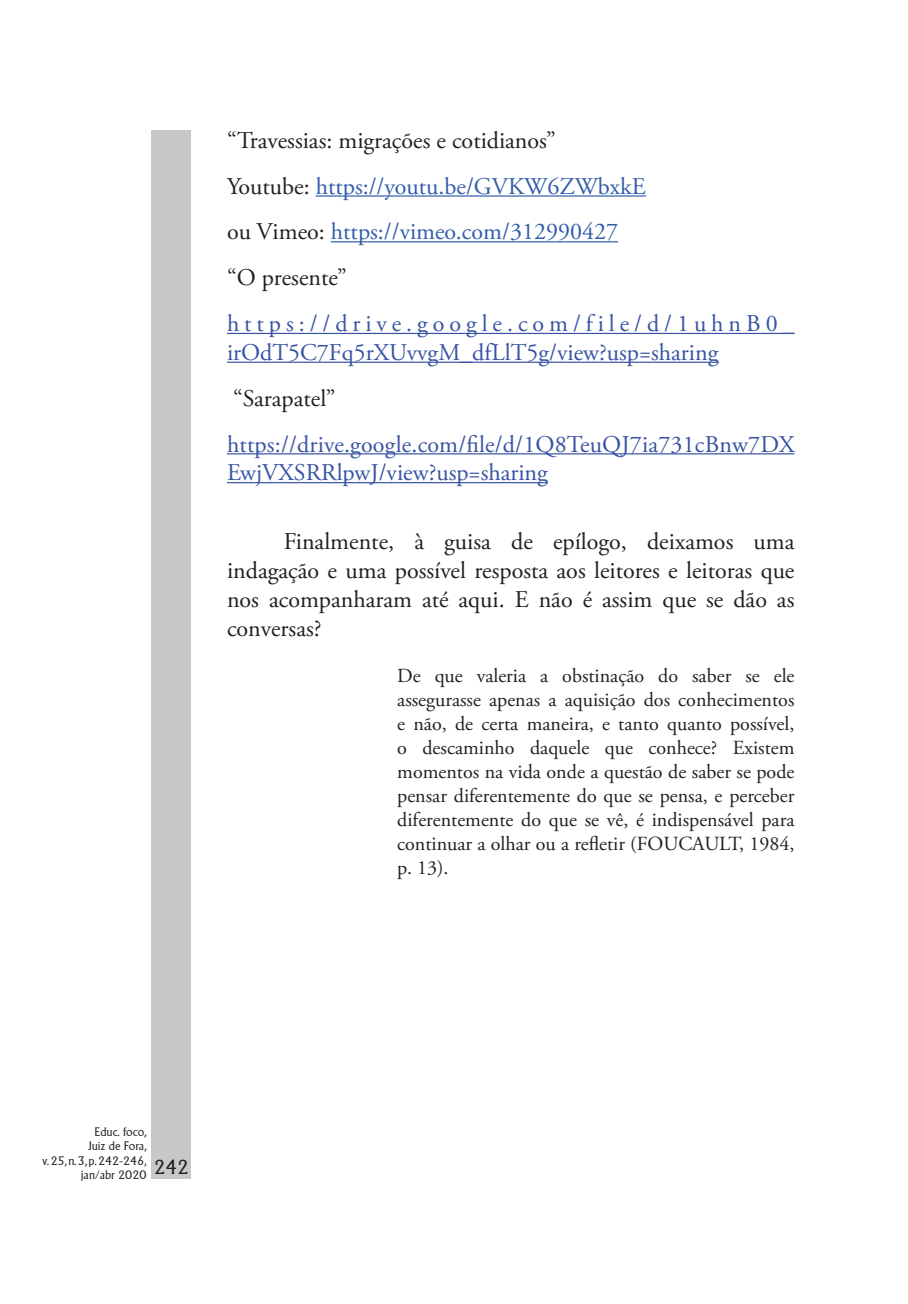
<style>
.page{position:relative;width:908px;height:1304px;background:#fff}
.page>*{position:absolute;margin:0;border:0;box-sizing:border-box;transform-origin:0 0}
.t1{font:24px/45.8px "Adobe Garamond Pro";color:#231f20}
.t2{font:24px/28.8px "Adobe Garamond Pro";letter-spacing:.005em;color:#3853a3}
.t3{font:20px/24px "Adobe Garamond Pro";color:#231f20;text-align:justify}
.t4{font:300 12px "Alberta";color:#231f20}
.s1{color:#325caa}
</style>
<div class="page">
<div style="left:151px;top:130px;width:40px;height:1049px;background:#c7c8ca"></div>
<hr style="left:315px;top:195px;width:330px;height:2px;background:#325caa">
<hr style="left:331px;top:241px;width:286px;height:1px;background:#325caa">
<hr style="left:227px;top:333px;width:567px;height:1px;background:#3853a3">
<hr style="left:227px;top:362px;width:491px;height:1px;background:#3853a3">
<hr style="left:227px;top:453px;width:567px;height:1px;background:#3853a3">
<hr style="left:227px;top:482px;width:320px;height:1px;background:#3853a3">
<p class="t1" style="left:227px;top:118px;width:420px">“Travessias: migrações e cotidianos”<br>Youtube: <span class="s1">https://youtu.be/GVKW6ZWbxkE </span>ou Vimeo: <span class="s1">https://vimeo.com/312990427 </span>“O presente”</p>
<p class="t2" style="left:227px;top:310px;width:569px">https://drive.google.com/file/d/1uhnB0_ irOdT5C7Fq5rXUvvgM_dfLlT5g/view?usp=sharing</p>
<p class="t1" style="left:233px;top:376px;width:104px">“Sarapatel”</p>
<p class="t2" style="left:227px;top:430px;width:569px">https://drive.google.com/file/d/1Q8TeuQJ7ia731cBnw7DX<br>EwjVXSRRlpwJ/view?usp=sharing</p>
<p class="t1" style="left:227px;top:528px;width:568px;line-height:28.8px;text-align:justify;text-indent:57px">Finalmente, à guisa de epílogo, deixamos uma indagação e uma possível resposta aos leitores e leitoras que nos acompanharam até aqui. E não é assim que se dão as conversas?</p>
<p class="t3" style="left:397px;top:665px;width:398px">De que valeria a obstinação do saber se ele assegurasse apenas a aquisição dos conhecimentos e não, de certa maneira, e tanto quanto possível, o descaminho daquele que conhece? Existem momentos na vida onde a questão de saber se pode pensar diferentemente do que se pensa, e perceber diferentemente do que se vê, é indispensável para continuar a olhar ou a refletir (FOUCAULT, 1984, p. 13).</p>
<p class="t4" style="left:95px;top:1125px;width:53px">Educ. foco,</p>
<p class="t4" style="left:88px;top:1139px;width:59px">Juiz de Fora,</p>
<p class="t4" style="left:43px;top:1154px;width:105px">v. 25, n. 3, p. 242-246,</p>
<p class="t4" style="left:81px;top:1168px;width:110px">jan/abr 2020 <sup>242</sup></p>
</div>
